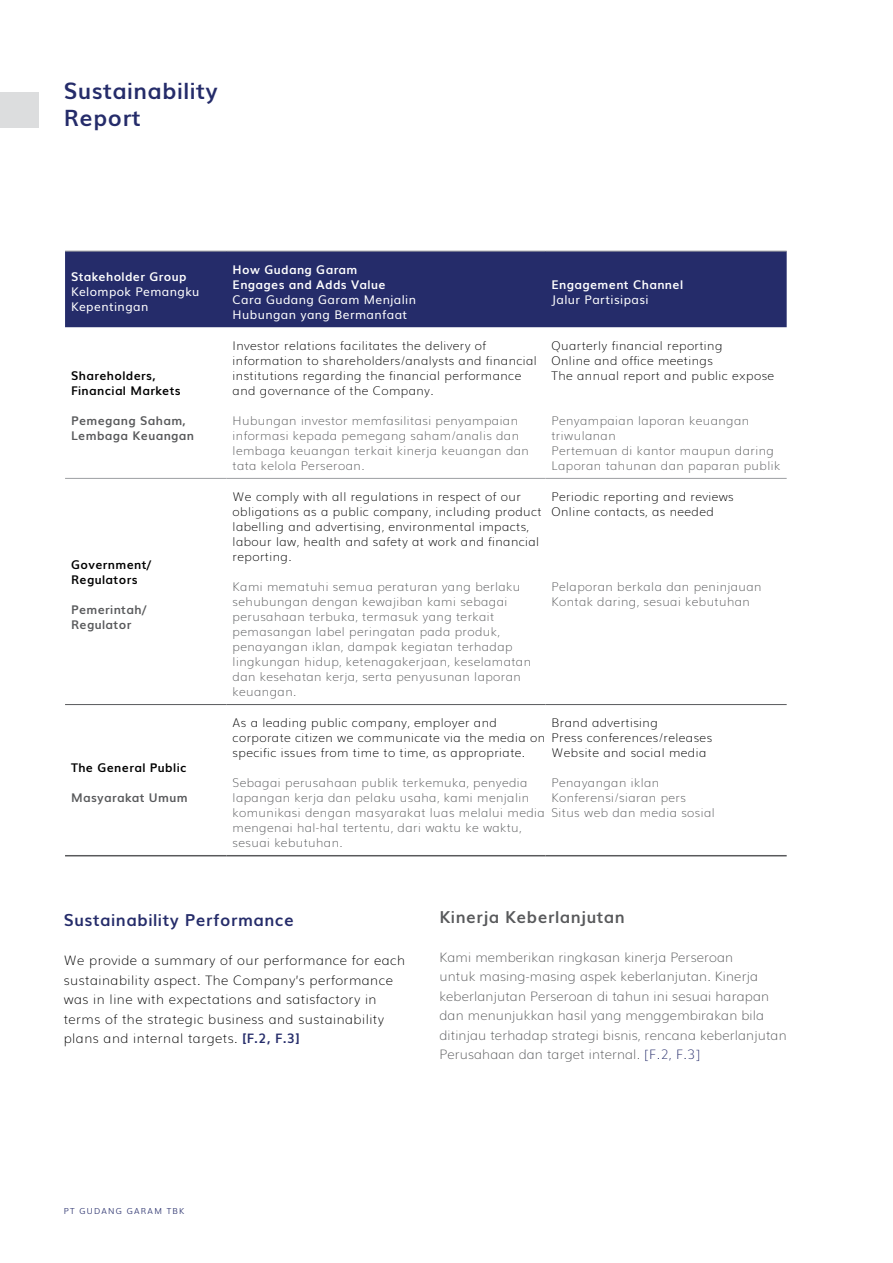
<style>
.page{position:relative;width:893px;height:1263px;background:#fff}
.page>*{position:absolute;margin:0;border:0;box-sizing:border-box;transform-origin:0 0}
.t1{font:700 22.5px/27px "Muli";letter-spacing:.025em;color:#252c6a}
.t2{font:700 16.5px "Muli";letter-spacing:.035em;color:#252c6a}
.t3{font:700 16.5px "Muli";letter-spacing:.035em;color:#58595b}
.t4{font:200 13.05px/19.5px "Muli";letter-spacing:.01em;color:#58595b}
.t5{font:200 13.05px/19.5px "Muli";letter-spacing:.035em;color:#000}
.t6{font:200 12px/15px "Muli";letter-spacing:.035em;color:#58595b}
.t7{font:200 12px/15px "Muli";letter-spacing:.035em;color:#000}
.t8{font:12px/15px "Muli";letter-spacing:.035em;color:#fff}
.t9{font:700 12px/15px "Muli";letter-spacing:.035em;color:#fff}
.t10{font:700 12px/15px "Muli";letter-spacing:.035em;color:#000}
.t11{font:700 12px/15px "Muli";letter-spacing:.035em;color:#58595b}
.t12{font:300 8.25px "Muli";letter-spacing:.15em;color:#252c6a}
.s1{font-weight:700;color:#252c6a}
.s2{color:#252c6a}
</style>
<div class="page">
<div style="left:0;top:92px;width:151px;height:35px;background:#dcddde"></div>
<div style="left:39px;top:64px;width:311px;height:83px;background:#fff"></div>
<div style="left:65px;top:252px;width:722px;height:75px;background:#252c6a"></div>
<hr style="left:65px;top:478px;width:162px;height:1px;background:#9d9fa2">
<hr style="left:227px;top:478px;width:319px;height:1px;background:#9d9fa2">
<hr style="left:546px;top:478px;width:241px;height:1px;background:#9d9fa2">
<hr style="left:65px;top:704px;width:162px;height:1px;background:#58595b">
<hr style="left:227px;top:704px;width:319px;height:1px;background:#58595b">
<hr style="left:546px;top:704px;width:241px;height:1px;background:#58595b">
<hr style="left:65px;top:855px;width:162px;height:1px;background:#58595b">
<hr style="left:227px;top:855px;width:319px;height:1px;background:#58595b">
<hr style="left:546px;top:855px;width:241px;height:1px;background:#58595b">
<hr style="left:65px;top:251px;width:162px;height:1px;background:#9d9fa2">
<hr style="left:227px;top:251px;width:319px;height:1px;background:#9d9fa2">
<hr style="left:546px;top:251px;width:241px;height:1px;background:#9d9fa2">
<h1 class="t1" style="left:64px;top:76px;width:155px">Sustainability<br>Report</h1>
<p class="t9" style="left:71px;top:269px;width:117px">Stakeholder Group</p>
<p class="t8" style="left:71px;top:283px;width:130px">Kelompok Pemangku<br>Kepentingan</p>
<p class="t10" style="left:71px;top:367px;width:111px">Shareholders,<br>Financial Markets</p>
<p class="t11" style="left:71px;top:412px;width:125px">Pemegang Saham,<br>Lembaga Keuangan</p>
<p class="t10" style="left:71px;top:556px;width:81px">Government/<br>Regulators</p>
<p class="t11" style="left:71px;top:601px;width:76px">Pemerintah/<br>Regulator</p>
<p class="t10" style="left:71px;top:760px;width:117px">The General Public</p>
<p class="t11" style="left:71px;top:790px;width:118px">Masyarakat Umum</p>
<p class="t9" style="left:233px;top:261px;width:154px">How Gudang Garam<br>Engages and Adds Value</p>
<p class="t8" style="left:233px;top:291px;width:185px">Cara Gudang Garam Menjalin<br>Hubungan yang Bermanfaat</p>
<p class="t7" style="left:233px;top:337px;width:306px">Investor relations facilitates the delivery of information to shareholders/analysts and financial institutions regarding the financial performance and governance of the Company.</p>
<p class="t6" style="left:233px;top:412px;width:298px">Hubungan investor memfasilitasi penyampaian informasi kepada pemegang saham/analis dan lembaga keuangan terkait kinerja keuangan dan tata kelola Perseroan.</p>
<p class="t7" style="left:233px;top:488px;width:310px">We comply with all regulations in respect of our obligations as a public company, including product labelling and advertising, environmental impacts, labour law, health and safety at work and financial reporting.</p>
<p class="t6" style="left:233px;top:578px;width:300px">Kami mematuhi semua peraturan yang berlaku sehubungan dengan kewajiban kami sebagai perusahaan terbuka, termasuk yang terkait pemasangan label peringatan pada produk, penayangan iklan, dampak kegiatan terhadap lingkungan hidup, ketenagakerjaan, keselamatan dan kesehatan kerja, serta penyusunan laporan keuangan.</p>
<p class="t9" style="left:551px;top:276px;width:133px">Engagement Channel</p>
<p class="t8" style="left:551px;top:291px;width:99px">Jalur Partisipasi</p>
<p class="t7" style="left:551px;top:337px;width:224px">Quarterly financial reporting<br>Online and office meetings<br>The annual report and public expose</p>
<p class="t6" style="left:551px;top:412px;width:230px">Penyampaian laporan keuangan triwulanan<br>Pertemuan di kantor maupun daring<br>Laporan tahunan dan paparan publik</p>
<p class="t7" style="left:552px;top:488px;width:184px">Periodic reporting and reviews<br>Online contacts, as needed</p>
<p class="t6" style="left:552px;top:578px;width:212px">Pelaporan berkala dan peninjauan<br>Kontak daring, sesuai kebutuhan</p>
<p class="t7" style="left:233px;top:714px;width:314px">As a leading public company, employer and corporate citizen we communicate via the media on specific issues from time to time, as appropriate.</p>
<p class="t6" style="left:233px;top:774px;width:314px">Sebagai perusahaan publik terkemuka, penyedia lapangan kerja dan pelaku usaha, kami menjalin komunikasi dengan masyarakat luas melalui media mengenai hal-hal tertentu, dari waktu ke waktu, sesuai kebutuhan.</p>
<p class="t7" style="left:552px;top:714px;width:162px">Brand advertising<br>Press conferences/releases<br>Website and social media</p>
<p class="t6" style="left:552px;top:774px;width:165px">Penayangan iklan<br>Konferensi/siaran pers<br>Situs web dan media sosial</p>
<h2 class="t2" style="left:64px;top:907px;width:231px">Sustainability Performance</h2>
<p class="t5" style="left:64px;top:950px;width:343px">We provide a summary of our performance for each sustainability aspect. The Company’s performance was in line with expectations and satisfactory in terms of the strategic business and sustainability plans and internal targets. <span class="s1">[F.2, F.3]</span></p>
<h2 class="t3" style="left:439px;top:904px;width:187px">Kinerja Keberlanjutan</h2>
<p class="t4" style="left:439px;top:946px;width:349px">Kami memberikan ringkasan kinerja Perseroan<br>untuk masing-masing aspek keberlanjutan. Kinerja keberlanjutan Perseroan di tahun ini sesuai harapan dan menunjukkan hasil yang menggembirakan bila ditinjau terhadap strategi bisnis, rencana keberlanjutan Perusahaan dan target internal. <span class="s2">[F.2, F.3]</span></p>
<p class="t12" style="left:64px;top:1204px;width:122px">PT GUDANG GARAM TBK</p>
</div>
